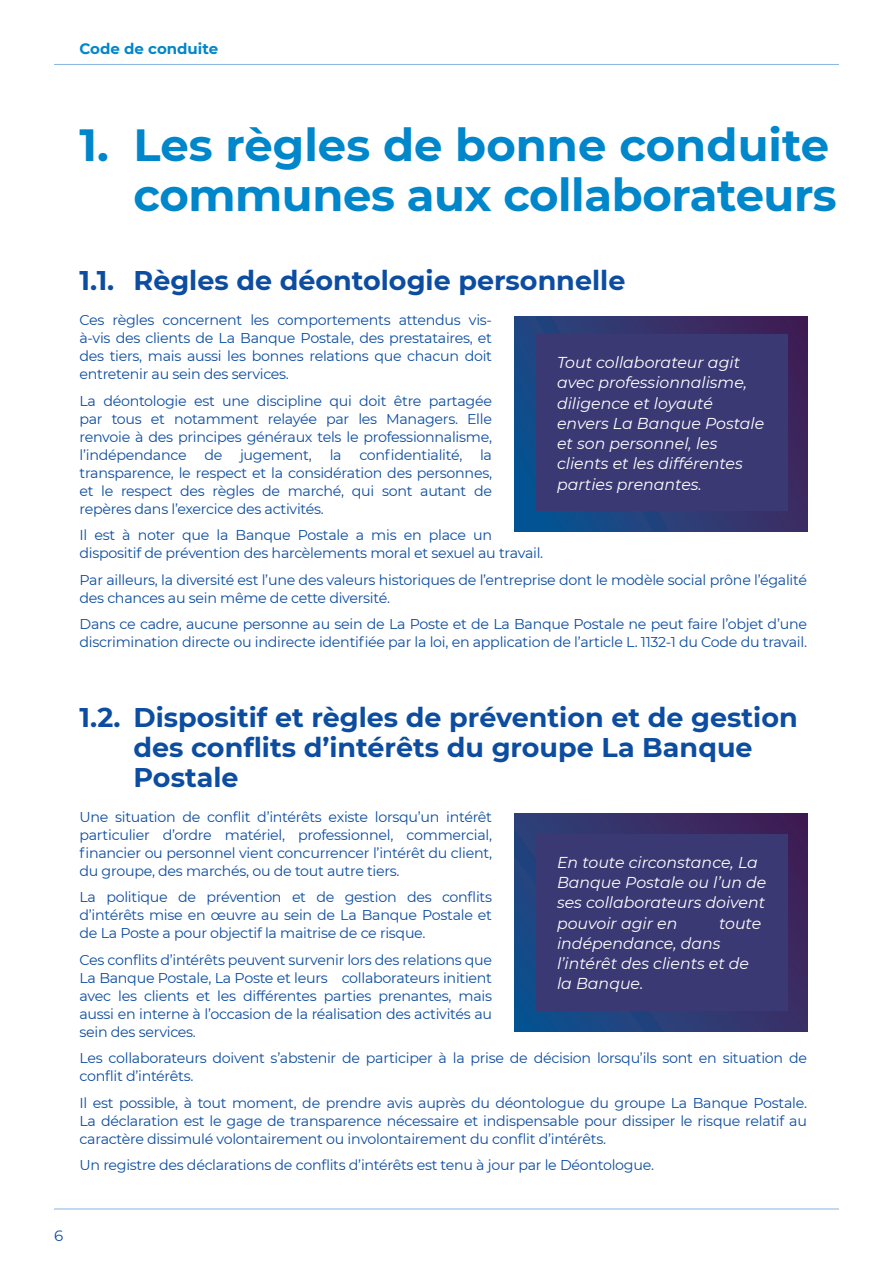
<style>
.page{position:relative;width:893px;height:1263px;background:#fff}
.page>*{position:absolute;margin:0;border:0;box-sizing:border-box;transform-origin:0 0}
.titre{font:700 45px/49.5px "Montserrat";letter-spacing:-.01em;color:#0086cb;text-align:right}
.Intertitre{font:700 27px/30px "Montserrat";color:#0d4da1}
.Texte_Block_excerpt{font:italic 15.75px/20.2px "Montserrat";color:#fff}
.t1{font:700 15px "Montserrat";color:#0086cb}
.t2{font:15px "Montserrat";color:#0d4da1}
.Paragraphe_justifié{font:14.25px/18px "Montserrat";letter-spacing:-.02em;color:#0d4da1;text-align:justify}
</style>
<div class="page">
<hr style="left:54px;top:1209px;width:785px;height:1px;background:#87b5e1">
<hr style="left:54px;top:64px;width:785px;height:1px;background:#87b5e1">
<svg style="left:514px;top:317px;width:294px;height:214px;background:#283973"></svg>
<svg style="left:514px;top:813px;width:294px;height:219px;background:#2c3770"></svg>
<div style="left:536px;top:335px;width:251px;height:176px;background:#3b3974"></div>
<div style="left:536px;top:834px;width:251px;height:176px;background:#3b3974"></div>
<p class="t1" style="left:80px;top:38px;width:140px">Code de conduite</p>
<p class="titre" style="left:80px;top:118px;width:759px">1. Les règles de bonne conduite communes aux collaborateurs</p>
<p class="Intertitre" style="left:80px;top:264px;width:547px">1.1. Règles de déontologie personnelle</p>
<p class="Paragraphe_justifié" style="left:80px;top:311px;width:414px">Ces règles concernent les comportements attendus vis&shy;à-vis des clients de La Banque Postale, des prestataires, et des tiers, mais aussi les bonnes relations que chacun doit entretenir au sein des services.</p>
<p class="Paragraphe_justifié" style="left:80px;top:391px;width:414px">La déontologie est une discipline qui doit être partagée par tous et notamment relayée par les Managers. Elle renvoie à des principes généraux tels le professionnalisme, l’indépendance de jugement, la confidentialité, la transparence, le respect et la considération des personnes, et le respect des règles de marché, qui sont autant de repères dans l’exercice des activités.</p>
<p class="Paragraphe_justifié" style="left:80px;top:526px;width:465px">Il est à noter que la Banque Postale a mis en place un dispositif de prévention des harcèlements moral et sexuel au travail.</p>
<p class="Paragraphe_justifié" style="left:80px;top:570px;width:729px">Par ailleurs, la diversité est l’une des valeurs historiques de l’entreprise dont le modèle social prône l’égalité des chances au sein même de cette diversité.</p>
<p class="Paragraphe_justifié" style="left:80px;top:615px;width:729px">Dans ce cadre, aucune personne au sein de La Poste et de La Banque Postale ne peut faire l’objet d’une discrimination directe ou indirecte identifiée par la loi, en application de l’article L. 1132-1 du Code du travail.</p>
<p class="Texte_Block_excerpt" style="left:557px;top:352px;width:209px">Tout collaborateur agit avec professionnalisme, diligence et loyauté envers La Banque Postale et son personnel, les clients et les différentes parties prenantes.</p>
<p class="Intertitre" style="left:134px;top:701px;width:666px;text-indent:-54px">1.2. Dispositif et règles de prévention et de gestion des conflits d’intérêts du groupe La Banque<br>Postale</p>
<p class="Paragraphe_justifié" style="left:80px;top:807px;width:414px">Une situation de conflit d’intérêts existe lorsqu’un intérêt particulier d’ordre matériel, professionnel, commercial, financier ou personnel vient concurrencer l’intérêt du client, du groupe, des marchés, ou de tout autre tiers.</p>
<p class="Paragraphe_justifié" style="left:80px;top:887px;width:414px">La politique de prévention et de gestion des conflits d’intérêts mise en œuvre au sein de La Banque Postale et de La Poste a pour objectif la maitrise de ce risque.</p>
<p class="Paragraphe_justifié" style="left:80px;top:950px;width:414px">Ces conflits d’intérêts peuvent survenir lors des relations que La Banque Postale, La Poste et leurs collaborateurs initient avec les clients et les différentes parties prenantes, mais aussi en interne à l’occasion de la réalisation des activités au sein des services.</p>
<p class="Paragraphe_justifié" style="left:80px;top:1048px;width:729px">Les collaborateurs doivent s’abstenir de participer à la prise de décision lorsqu’ils sont en situation de conflit d’intérêts.</p>
<p class="Paragraphe_justifié" style="left:80px;top:1093px;width:729px">Il est possible, à tout moment, de prendre avis auprès du déontologue du groupe La Banque Postale.<br>La déclaration est le gage de transparence nécessaire et indispensable pour dissiper le risque relatif au caractère dissimulé volontairement ou involontairement du conflit d’intérêts.</p>
<p class="Paragraphe_justifié" style="left:80px;top:1155px;width:576px">Un registre des déclarations de conflits d’intérêts est tenu à jour par le Déontologue.</p>
<p class="Texte_Block_excerpt" style="left:557px;top:851px;width:211px">En toute circonstance, La<br>Banque Postale ou l’un de ses collaborateurs doivent pouvoir agir en</p>
<p class="Texte_Block_excerpt" style="left:557px;top:912px;width:206px;text-indent:162px">toute indépendance, dans l’intérêt des clients et de la Banque.</p>
<p class="t2" style="left:54px;top:1225px;width:11px">6</p>
</div>
